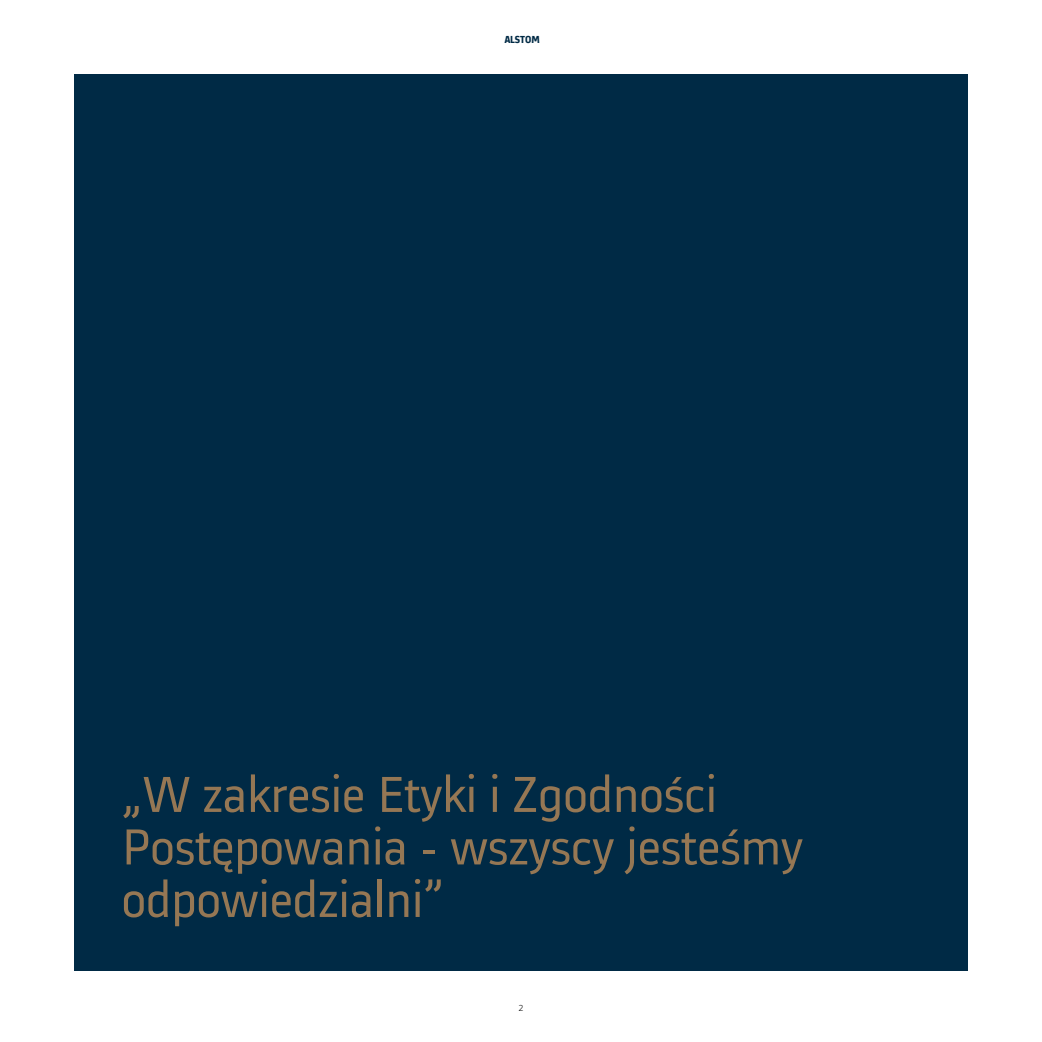
<style>
.page{position:relative;width:1042px;height:1042px;background:#fff}
.page>*{position:absolute;margin:0;border:0;box-sizing:border-box;transform-origin:0 0}
.t1{font:52.5px/52.5px "Alstom";color:#957754}
.t2{font:700 10.5px "Alstom";color:#002a45}
.t3{font:300 10.5px "Alstom";color:#000}
</style>
<div class="page">
<div style="left:74px;top:74px;width:893px;height:897px;background:#002a45"></div>
<p class="t2" style="left:505px;top:32px;width:37px">ALSTOM</p>
<p class="t1" style="left:122px;top:764px;width:683px">„W zakresie Etyki i Zgodności<br>Postępowania - wszyscy jesteśmy odpowiedzialni”</p>
<p class="t3" style="left:518px;top:1000px;width:7px">2</p>
</div>
